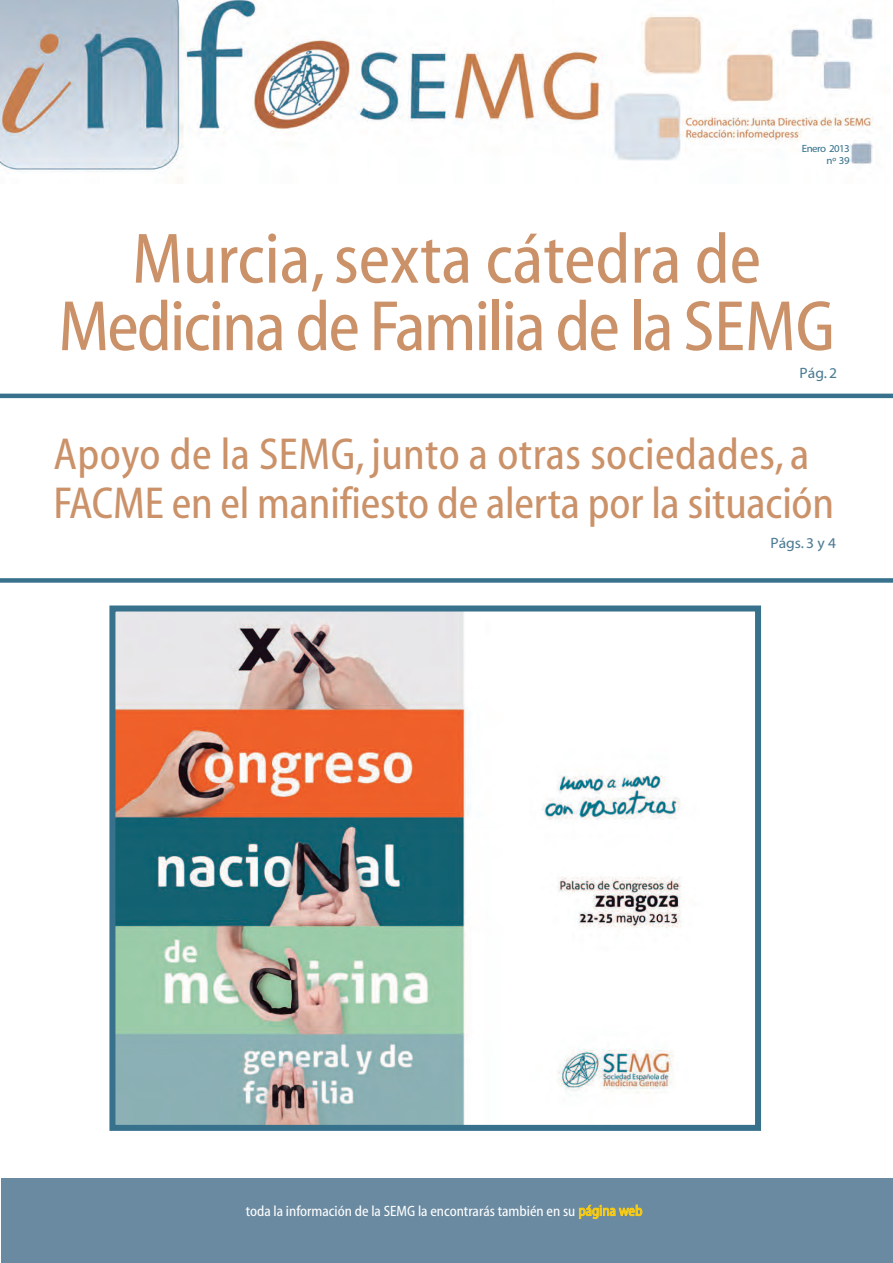
<style>
.page{position:relative;width:893px;height:1263px;background:#fff}
.page>*{position:absolute;margin:0;border:0;box-sizing:border-box;transform-origin:0 0}
.t1{font:72px/67.5px "Myriad Cn Web";letter-spacing:-.005em;color:#cb9269;text-align:center}
.t2{font:45px/49.5px "Myriad Cn Web";letter-spacing:-.005em;color:#cb9269}
.t3{font:15px "Myriad Cn Web";color:#fff}
.t4{font:15px "Myriad Web";color:#4d7b94}
.t5{font:10.5px/12px "Myriad Web";letter-spacing:-.05em;color:#37718c;text-align:right}
.s1{color:#f8cb14}
</style>
<div class="page">
<img style="left:0;top:0;width:874px;height:172px">
<div style="left:1px;top:1179px;width:891px;height:84px;background:#6a8aa1"></div>
<div style="left:0;top:578px;width:893px;height:5px;background:#37718c"></div>
<hr style="left:0;top:394px;width:893px;height:4px;background:#37718c">
<img style="left:116px;top:612px;width:565px;height:512px">
<div style="left:109px;top:605px;width:652px;height:526px;border:6px solid #37718c"></div>
<p class="t5" style="left:802px;top:142px;width:49px">Enero 2013 nº 39</p>
<h1 class="t1" style="left:59px;top:224px;width:778px">Murcia,sexta cátedra de<br>Medicina de Familia de la SEMG</h1>
<p class="t4" style="left:800px;top:364px;width:39px">Pág. 2</p>
<p class="t2" style="left:53px;top:429px;width:782px">Apoyo de la SEMG, junto a otras sociedades, a<br>FACME en el manifiesto de alerta por la situación</p>
<p class="t4" style="left:770px;top:534px;width:67px">Págs. 3 y 4</p>
<p class="t3" style="left:246px;top:1202px;width:398px">toda la información de la SEMG la encontrarás también en su <span class="s1">página web</span></p>
</div>
